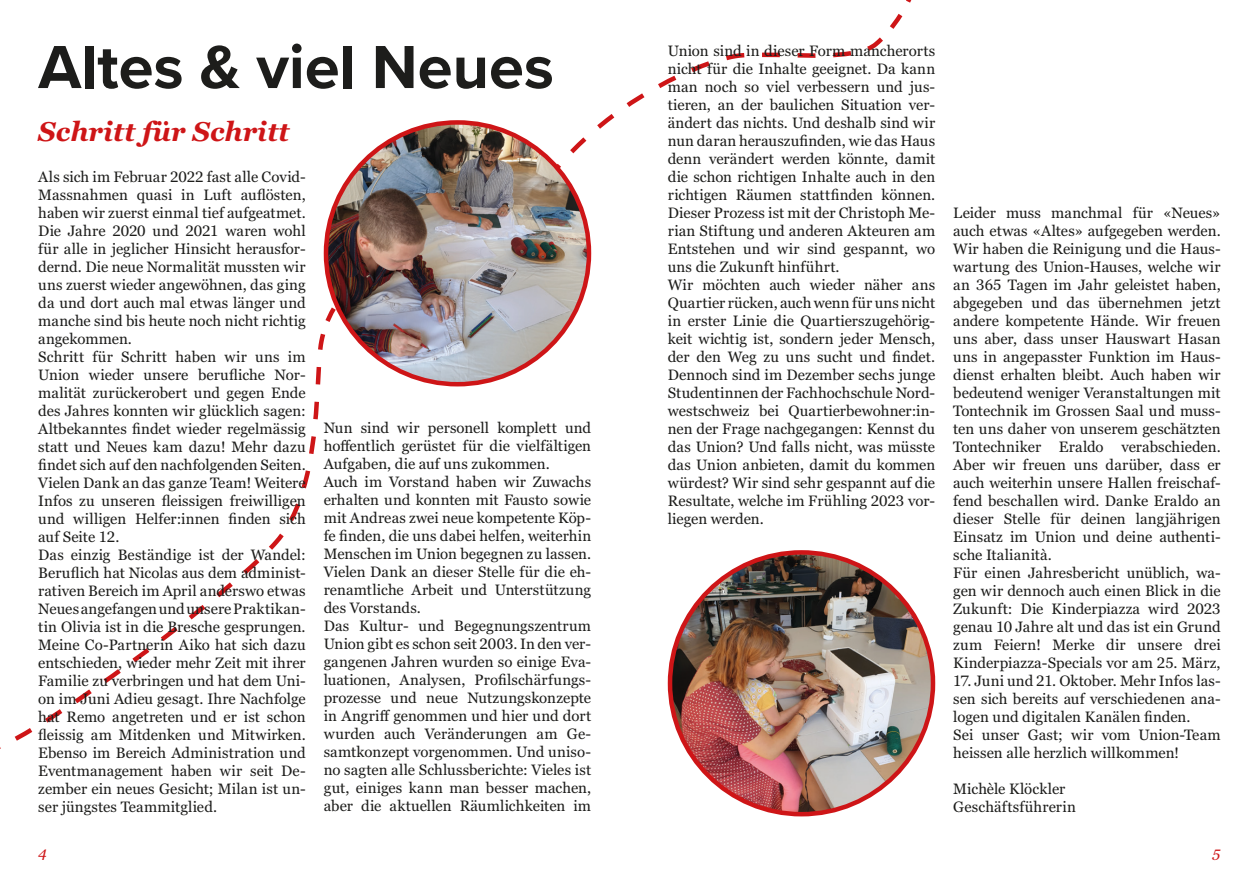
<style>
.page{position:relative;width:1259px;height:893px;background:#fff}
.page>*{position:absolute;margin:0;border:0;box-sizing:border-box;transform-origin:0 0}
.t1{font:700 63px "Proxima Nova";color:#1d1d1b}
.t2{font:italic 700 27px "Georgia Pro";color:#ce1517}
.t3{font:15px/18px "Georgia Pro";letter-spacing:.005em;color:#1d1d1b}
.t4{font:italic 15px "Georgia Pro";color:#ce1517}
</style>
<div class="page">
<svg style="left:597px;top:0;width:315px;height:129px"></svg>
<svg style="left:0;top:319px;width:326px;height:430px"></svg>
<img style="left:326px;top:122px;width:263px;height:262px">
<img style="left:670px;top:552px;width:263px;height:262px">
<h1 class="t1" style="left:38px;top:20px;width:517px">Altes &amp; viel Neues</h1>
<h2 class="t2" style="left:38px;top:116px;width:253px">Schritt für Schritt</h2>
<p class="t3" style="left:38px;top:168px;width:269px">Als sich im Februar 2022 fast alle Covid-Massnahmen quasi in Luft auflösten, haben wir zuerst einmal tief aufgeatmet.<br>Die Jahre 2020 und 2021 waren wohl für alle in jeglicher Hinsicht herausfor&shy;dernd. Die neue Normalität mussten wir uns zuerst wieder angewöhnen, das ging da und dort auch mal etwas länger und manche sind bis heute noch nicht richtig angekommen.<br>Schritt für Schritt haben wir uns im Union wieder unsere berufliche Nor&shy;malität zurückerobert und gegen Ende des Jahres konnten wir glücklich sagen:<br>Altbekanntes findet wieder regelmässig statt und Neues kam dazu! Mehr dazu findet sich auf den nachfolgenden Seiten.<br>Vielen Dank an das ganze Team! Weitere Infos zu unseren fleissigen freiwilligen und willigen Helfer:innen finden sich auf Seite 12.<br>Das einzig Beständige ist der Wandel:<br>Beruflich hat Nicolas aus dem administ&shy;rativen Bereich im April anderswo etwas Neues angefangen und unsere Praktikan&shy;tin Olivia ist in die Bresche gesprungen.<br>Meine Co-Partnerin Aiko hat sich dazu entschieden, wieder mehr Zeit mit ihrer Familie zu verbringen und hat dem Uni&shy;on im Juni Adieu gesagt. Ihre Nachfolge hat Remo angetreten und er ist schon fleissig am Mitdenken und Mitwirken.<br>Ebenso im Bereich Administration und Eventmanagement haben wir seit De&shy;zember ein neues Gesicht; Milan ist un&shy;ser jüngstes Teammitglied.</p>
<p class="t3" style="left:324px;top:420px;width:269px">Nun sind wir personell komplett und hoffentlich gerüstet für die vielfältigen Aufgaben, die auf uns zukommen.<br>Auch im Vorstand haben wir Zuwachs erhalten und konnten mit Fausto sowie mit Andreas zwei neue kompetente Köp&shy;fe finden, die uns dabei helfen, weiterhin Menschen im Union begegnen zu lassen.<br>Vielen Dank an dieser Stelle für die eh&shy;renamtliche Arbeit und Unterstützung des Vorstands.<br>Das Kultur- und Begegnungszentrum Union gibt es schon seit 2003. In den ver&shy;gangenen Jahren wurden so einige Eva&shy;luationen, Analysen, Profilschärfungs&shy;prozesse und neue Nutzungskonzepte in Angriff genommen und hier und dort wurden auch Veränderungen am Ge&shy;samtkonzept vorgenommen. Und uniso&shy;no sagten alle Schlussberichte: Vieles ist gut, einiges kann man besser machen, aber die aktuellen Räumlichkeiten im</p>
<p class="t3" style="left:668px;top:42px;width:269px">Union sind in dieser Form mancherorts nicht für die Inhalte geeignet. Da kann man noch so viel verbessern und jus&shy;tieren, an der baulichen Situation ver&shy;ändert das nichts. Und deshalb sind wir nun daran herauszufinden, wie das Haus denn verändert werden könnte, damit die schon richtigen Inhalte auch in den richtigen Räumen stattfinden können.<br>Dieser Prozess ist mit der Christoph Me&shy;rian Stiftung und anderen Akteuren am Entstehen und wir sind gespannt, wo uns die Zukunft hinführt.<br>Wir möchten auch wieder näher ans Quartier rücken, auch wenn für uns nicht in erster Linie die Quartierszugehörig&shy;keit wichtig ist, sondern jeder Mensch, der den Weg zu uns sucht und findet.<br>Dennoch sind im Dezember sechs junge Studentinnen der Fachhochschule Nord&shy;westschweiz bei Quartierbewohner:in&shy;nen der Frage nachgegangen: Kennst du das Union? Und falls nicht, was müsste das Union anbieten, damit du kommen würdest? Wir sind sehr gespannt auf die Resultate, welche im Frühling 2023 vor&shy;liegen werden.</p>
<p class="t3" style="left:953px;top:205px;width:269px">Leider muss manchmal für «Neues» auch etwas «Altes» aufgegeben werden.<br>Wir haben die Reinigung und die Haus&shy;wartung des Union-Hauses, welche wir an 365 Tagen im Jahr geleistet haben, abgegeben und das übernehmen jetzt andere kompetente Hände. Wir freuen uns aber, dass unser Hauswart Hasan uns in angepasster Funktion im Haus&shy;dienst erhalten bleibt. Auch haben wir bedeutend weniger Veranstaltungen mit Tontechnik im Grossen Saal und muss&shy;ten uns daher von unserem geschätzten Tontechniker Eraldo verabschieden.<br>Aber wir freuen uns darüber, dass er auch weiterhin unsere Hallen freischaf&shy;fend beschallen wird. Danke Eraldo an dieser Stelle für deinen langjährigen Einsatz im Union und deine authenti&shy;sche Italianità.<br>Für einen Jahresbericht unüblich, wa&shy;gen wir dennoch auch einen Blick in die Zukunft: Die Kinderpiazza wird 2023 genau 10 Jahre alt und das ist ein Grund zum Feiern! Merke dir unsere drei Kinderpiazza-Specials vor am 25. März,</p>
<p class="t3" style="left:953px;top:673px;width:269px">17. Juni und 21. Oktober. Mehr Infos las&shy;sen sich bereits auf verschiedenen ana&shy;logen und digitalen Kanälen finden.<br>Sei unser Gast; wir vom Union-Team heissen alle herzlich willkommen!</p>
<p class="t3" style="left:953px;top:781px;width:124px">Michèle Klöckler<br>Geschäftsführerin</p>
<p class="t4" style="left:38px;top:846px;width:10px">4</p>
<p class="t4" style="left:1212px;top:846px;width:10px">5</p>
</div>
